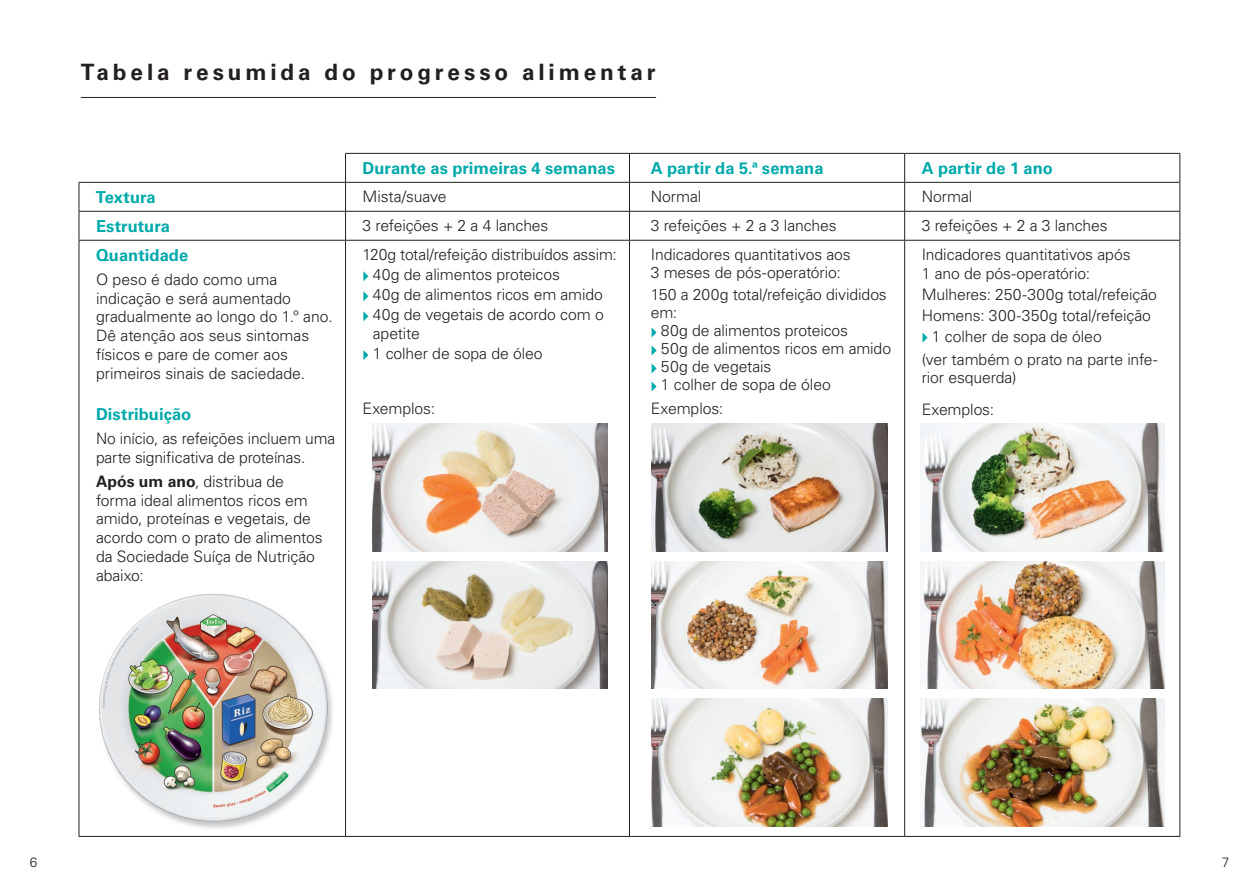
<style>
.page{position:relative;width:1259px;height:893px;background:#fff}
.page>*{position:absolute;margin:0;border:0;box-sizing:border-box;transform-origin:0 0}
.t1{font:700 22.5px "Univers LT Std";letter-spacing:.17em;color:#231f20}
.t2{font:700 16.5px "Univers LT Std";letter-spacing:.005em;color:#00a9ab}
.t3{font:300 15.75px/18.8px "Univers LT Std";letter-spacing:-.005em;color:#231f20}
.t4{font:300 13.5px "Univers LT Std";color:#231f20}
.s1{font-weight:700}
</style>
<div class="page">
<hr style="left:81px;top:97px;width:575px;height:1px;background:#231f20">
<hr style="left:345px;top:153px;width:284px;height:1px;background:#231f20">
<hr style="left:629px;top:153px;width:275px;height:1px;background:#231f20">
<hr style="left:904px;top:153px;width:276px;height:1px;background:#231f20">
<hr style="left:79px;top:182px;width:266px;height:1px;background:#231f20">
<hr style="left:345px;top:182px;width:284px;height:1px;background:#231f20">
<hr style="left:629px;top:182px;width:275px;height:1px;background:#231f20">
<hr style="left:904px;top:182px;width:276px;height:1px;background:#231f20">
<svg style="left:79px;top:183px;width:1px;height:57px"></svg>
<hr style="left:79px;top:211px;width:266px;height:1px;background:#231f20">
<svg style="left:345px;top:154px;width:1px;height:86px"></svg>
<hr style="left:345px;top:211px;width:284px;height:1px;background:#231f20">
<svg style="left:629px;top:154px;width:1px;height:86px"></svg>
<hr style="left:629px;top:211px;width:275px;height:1px;background:#231f20">
<svg style="left:904px;top:154px;width:1px;height:86px"></svg>
<hr style="left:904px;top:211px;width:276px;height:1px;background:#231f20">
<svg style="left:1179px;top:154px;width:1px;height:86px"></svg>
<hr style="left:79px;top:241px;width:1px;height:595px;background:#231f20">
<hr style="left:79px;top:240px;width:266px;height:1px;background:#231f20">
<hr style="left:79px;top:836px;width:266px;height:1px;background:#231f20">
<hr style="left:345px;top:241px;width:1px;height:595px;background:#231f20">
<hr style="left:345px;top:240px;width:284px;height:1px;background:#231f20">
<hr style="left:345px;top:836px;width:284px;height:1px;background:#231f20">
<hr style="left:629px;top:241px;width:1px;height:595px;background:#231f20">
<hr style="left:629px;top:240px;width:275px;height:1px;background:#231f20">
<hr style="left:629px;top:836px;width:275px;height:1px;background:#231f20">
<hr style="left:904px;top:241px;width:1px;height:595px;background:#231f20">
<hr style="left:904px;top:240px;width:276px;height:1px;background:#231f20">
<hr style="left:1179px;top:241px;width:1px;height:595px;background:#231f20">
<hr style="left:904px;top:836px;width:276px;height:1px;background:#231f20">
<svg style="left:363px;top:271px;width:5px;height:10px"></svg>
<svg style="left:363px;top:291px;width:5px;height:10px"></svg>
<svg style="left:363px;top:311px;width:5px;height:10px"></svg>
<svg style="left:363px;top:350px;width:5px;height:10px"></svg>
<svg style="left:651px;top:327px;width:5px;height:10px"></svg>
<svg style="left:651px;top:345px;width:5px;height:10px"></svg>
<svg style="left:651px;top:363px;width:5px;height:10px"></svg>
<svg style="left:651px;top:381px;width:5px;height:10px"></svg>
<svg style="left:922px;top:333px;width:5px;height:10px"></svg>
<img style="left:372px;top:424px;width:235px;height:127px">
<img style="left:372px;top:561px;width:235px;height:128px">
<img style="left:651px;top:424px;width:237px;height:127px">
<img style="left:921px;top:424px;width:243px;height:127px">
<img style="left:651px;top:699px;width:237px;height:127px">
<img style="left:921px;top:699px;width:243px;height:127px">
<img style="left:651px;top:561px;width:237px;height:128px">
<img style="left:921px;top:561px;width:243px;height:128px">
<img style="left:93px;top:582px;width:252px;height:252px;border-radius:126px">
<h1 class="t1" style="left:81px;top:59px;width:576px">Tabela resumida do progresso alimentar</h1>
<p class="t2" style="left:362px;top:158px;width:254px">Durante as primeiras 4 semanas</p>
<p class="t2" style="left:651px;top:158px;width:174px">A partir da 5.ª semana</p>
<p class="t2" style="left:921px;top:158px;width:133px">A partir de 1 ano</p>
<p class="t2" style="left:96px;top:187px;width:61px">Textura</p>
<p class="t3" style="left:362px;top:187px;width:85px">Mista/suave</p>
<p class="t3" style="left:651px;top:187px;width:52px">Normal</p>
<p class="t3" style="left:921px;top:187px;width:52px">Normal</p>
<p class="t2" style="left:96px;top:216px;width:75px">Estrutura</p>
<p class="t3" style="left:362px;top:216px;width:187px">3 refeições + 2 a 4 lanches</p>
<p class="t3" style="left:651px;top:216px;width:187px">3 refeições + 2 a 3 lanches</p>
<p class="t3" style="left:921px;top:216px;width:187px">3 refeições + 2 a 3 lanches</p>
<p class="t2" style="left:96px;top:245px;width:94px">Quantidade</p>
<p class="t3" style="left:96px;top:270px;width:238px">O peso é dado como uma indicação e será aumentado gradualmente ao longo do 1.º ano.<br>Dê atenção aos seus sintomas físicos e pare de comer aos primeiros sinais de saciedade.</p>
<p class="t2" style="left:96px;top:404px;width:97px">Distribuição</p>
<p class="t3" style="left:96px;top:429px;width:241px">No início, as refeições incluem uma parte significativa de proteínas.</p>
<p class="t3" style="left:96px;top:472px;width:228px"><span class="s1">Após um ano</span>, distribua de forma ideal alimentos ricos em amido, proteínas e vegetais, de acordo com o prato de alimentos da Sociedade Suíça de Nutrição abaixo:</p>
<p class="t3" style="left:373px;top:245px;width:245px;line-height:19.8px;text-indent:-10px">120g total/refeição distribuídos assim:<br>40g de alimentos proteicos<br>40g de alimentos ricos em amido<br>40g de vegetais de acordo com o apetite<br>1 colher de sopa de óleo</p>
<p class="t3" style="left:921px;top:245px;width:210px">Indicadores quantitativos após<br>1 ano de pós-operatório:</p>
<p class="t3" style="left:921px;top:285px;width:237px">Mulheres: 250-300g total/refeição</p>
<p class="t3" style="left:921px;top:306px;width:231px">Homens: 300-350g total/refeição</p>
<p class="t3" style="left:932px;top:327px;width:171px">1 colher de sopa de óleo</p>
<p class="t3" style="left:921px;top:350px;width:237px">(ver também o prato na parte infe&shy;rior esquerda)</p>
<p class="t3" style="left:921px;top:400px;width:74px">Exemplos:</p>
<p class="t3" style="left:651px;top:246px;width:201px;line-height:18px">Indicadores quantitativos aos<br>3 meses de pós-operatório:</p>
<p class="t3" style="left:651px;top:285px;width:238px">150 a 200g total/refeição divididos</p>
<p class="t3" style="left:651px;top:303px;width:28px">em:</p>
<p class="t3" style="left:661px;top:321px;width:189px">80g de alimentos proteicos</p>
<p class="t3" style="left:661px;top:339px;width:232px">50g de alimentos ricos em amido</p>
<p class="t3" style="left:661px;top:357px;width:112px">50g de vegetais</p>
<p class="t3" style="left:661px;top:375px;width:171px">1 colher de sopa de óleo</p>
<p class="t3" style="left:651px;top:399px;width:74px">Exemplos:</p>
<p class="t3" style="left:362px;top:399px;width:74px">Exemplos:</p>
<p class="t4" style="left:30px;top:854px;width:9px">6</p>
<p class="t4" style="left:1221px;top:854px;width:9px">7</p>
</div>
